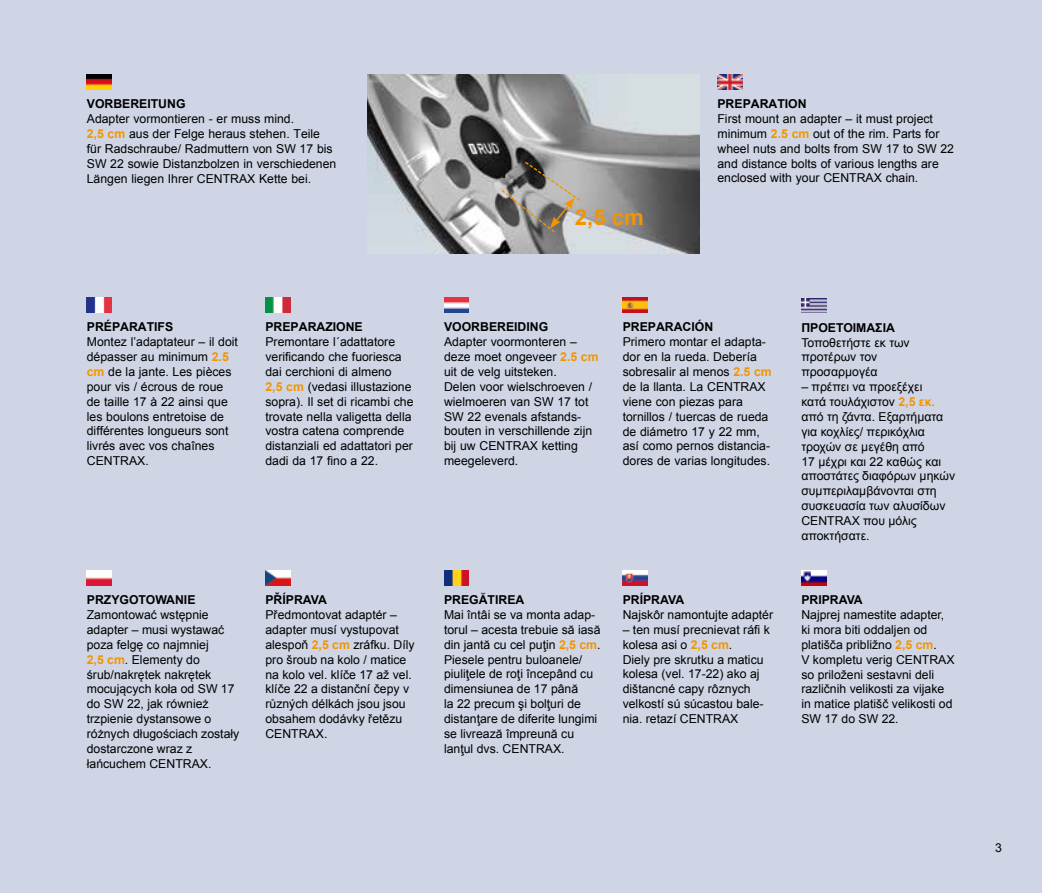
<style>
.page{position:relative;width:1042px;height:893px;background:#cfd5e5}
.page>*{position:absolute;margin:0;border:0;box-sizing:border-box;transform-origin:0 0}
.t1{font:700 22.22px "Arial";color:#f39400}
.t2{font:12.25px/14.9px "Arial";color:#000}
.t3{font:700 12.25px "Arial";color:#000}
.s1{font-weight:700;color:#f39400}
</style>
<div class="page">
<img style="left:367px;top:74px;width:333px;height:179px">
<img style="left:87px;top:74px;width:25px;height:15px">
<img style="left:717px;top:74px;width:25px;height:15px">
<img style="left:87px;top:298px;width:25px;height:15px">
<img style="left:265px;top:298px;width:25px;height:15px">
<img style="left:444px;top:298px;width:25px;height:15px">
<img style="left:623px;top:298px;width:24px;height:15px">
<img style="left:801px;top:570px;width:25px;height:15px">
<img style="left:801px;top:298px;width:25px;height:15px">
<img style="left:87px;top:570px;width:25px;height:15px">
<img style="left:265px;top:570px;width:25px;height:15px">
<img style="left:444px;top:570px;width:25px;height:15px">
<img style="left:623px;top:570px;width:24px;height:15px">
<svg style="left:500px;top:160px;width:82px;height:74px;background:#908d87"></svg>
<p class="t3" style="left:87px;top:96px;width:100px">VORBEREITUNG</p>
<p class="t2" style="left:87px;top:111px;width:251px">Adapter vormontieren - er muss mind.<br><span class="s1">2,5 cm</span> aus der Felge heraus stehen. Teile für Radschraube/ Radmuttern von SW 17 bis SW 22 sowie Distanzbolzen in verschiedenen Längen liegen Ihrer CENTRAX Kette bei.</p>
<h1 class="t1" style="left:575px;top:202px;width:70px">2,5 cm</h1>
<p class="t3" style="left:717px;top:96px;width:91px">PREPARATION</p>
<p class="t2" style="left:717px;top:111px;width:238px">First mount an adapter – it must project minimum <span class="s1">2.5 cm</span> out of the rim. Parts for wheel nuts and bolts from SW 17 to SW 22 and distance bolts of various lengths are enclosed with your CENTRAX chain.</p>
<p class="t3" style="left:87px;top:319px;width:88px">PRÉPARATIFS</p>
<p class="t2" style="left:87px;top:335px;width:153px">Montez l’adaptateur – il doit dépasser au minimum <span class="s1">2.5 cm</span> de la jante. Les pièces pour vis / écrous de roue de taille 17 à 22 ainsi que les boulons entretoise de différentes longueurs sont livrés avec vos chaînes<br>CENTRAX.</p>
<p class="t3" style="left:265px;top:319px;width:99px">PREPARAZIONE</p>
<p class="t2" style="left:265px;top:335px;width:150px">Premontare l´adattatore verificando che fuoriesca dai cerchioni di almeno<br><span class="s1">2,5 cm</span> (vedasi illustazione sopra). Il set di ricambi che trovate nella valigetta della vostra catena comprende distanziali ed adattatori per dadi da 17 fino a 22.</p>
<p class="t3" style="left:87px;top:592px;width:110px">PRZYGOTOWANIE</p>
<p class="t2" style="left:87px;top:607px;width:154px">Zamontować wstępnie adapter – musi wystawać poza felgę co najmniej<br><span class="s1">2,5 cm</span>. Elementy do śrub/nakrętek nakrętek mocujących koła od SW 17 do SW 22, jak również trzpienie dystansowe o różnych długościach zostały dostarczone wraz z łańcuchem CENTRAX.</p>
<p class="t3" style="left:265px;top:592px;width:63px">PŘÍPRAVA</p>
<p class="t2" style="left:265px;top:607px;width:151px">Předmontovat adaptér – adapter musí vystupovat alespoň <span class="s1">2,5 cm</span> zráfku. Díly pro šroub na kolo / matice na kolo vel. klíče 17 až vel. klíče 22 a distanční čepy v různých délkách jsou jsou obsahem dodávky řetězu<br>CENTRAX.</p>
<p class="t3" style="left:444px;top:319px;width:106px">VOORBEREIDING</p>
<p class="t2" style="left:444px;top:335px;width:156px">Adapter voormonteren – deze moet ongeveer <span class="s1">2.5 cm </span>uit de velg uitsteken.<br>Delen voor wielschroeven / wielmoeren van SW 17 tot<br>SW 22 evenals afstands&shy;bouten in verschillende zijn bij uw CENTRAX ketting meegeleverd.</p>
<p class="t3" style="left:623px;top:319px;width:92px">PREPARACIÓN</p>
<p class="t2" style="left:623px;top:335px;width:151px">Primero montar el adapta&shy;dor en la rueda. Debería sobresalir al menos <span class="s1">2.5 cm </span>de la llanta. La CENTRAX viene con piezas para tornillos / tuercas de rueda de diámetro 17 y 22 mm, así como pernos distancia&shy;dores de varias longitudes.</p>
<p class="t3" style="left:444px;top:592px;width:82px">PREGĂTIREA</p>
<p class="t2" style="left:444px;top:607px;width:158px">Mai întâi se va monta adap&shy;torul – acesta trebuie să iasă din jantă cu cel puţin <span class="s1">2,5 cm</span>.<br>Piesele pentru buloanele/ piuliţele de roţi începând cu dimensiunea de 17 până<br>la 22 precum şi bolţuri de distanţare de diferite lungimi se livrează împreună cu lanţul dvs. CENTRAX.</p>
<p class="t3" style="left:623px;top:592px;width:63px">PRÍPRAVA</p>
<p class="t2" style="left:623px;top:607px;width:152px">Najskôr namontujte adaptér</p>
<p class="t2" style="left:623px;top:622px;width:149px">– ten musí precnievat ráfi k kolesa asi o <span class="s1">2,5 cm</span>.<br>Diely pre skrutku a maticu kolesa (vel. 17-22) ako aj dištancné capy rôznych velkostí sú súcastou bale&shy;nia. retazí CENTRAX</p>
<p class="t3" style="left:801px;top:319px;width:95px">ΠΡΟΕΤΟΙΜΑΣΙΑ</p>
<p class="t2" style="left:801px;top:335px;width:110px">Τοποθετήστε εκ των προτέρων τον προσαρμογέα</p>
<p class="t2" style="left:801px;top:380px;width:155px">– πρέπει να προεξέχει<br>κατά τουλάχιστον <span class="s1">2,5 εκ. </span>από τη ζάντα. Εξαρτήματα για κοχλίες/ περικόχλια τροχών σε μεγέθη από<br>17 μέχρι και 22 καθώς και αποστάτες διαφόρων μηκών συμπεριλαμβάνονται στη συσκευασία των αλυσίδων<br>CENTRAX που μόλις αποκτήσατε.</p>
<p class="t3" style="left:801px;top:592px;width:63px">PRIPRAVA</p>
<p class="t2" style="left:801px;top:607px;width:155px">Najprej namestite adapter, ki mora biti oddaljen od platišča približno <span class="s1">2,5 cm</span>.<br>V kompletu verig CENTRAX so priloženi sestavni deli različnih velikosti za vijake in matice platišč velikosti od<br>SW 17 do SW 22.</p>
<p class="t2" style="left:995px;top:841px;width:8px">3</p>
</div>
